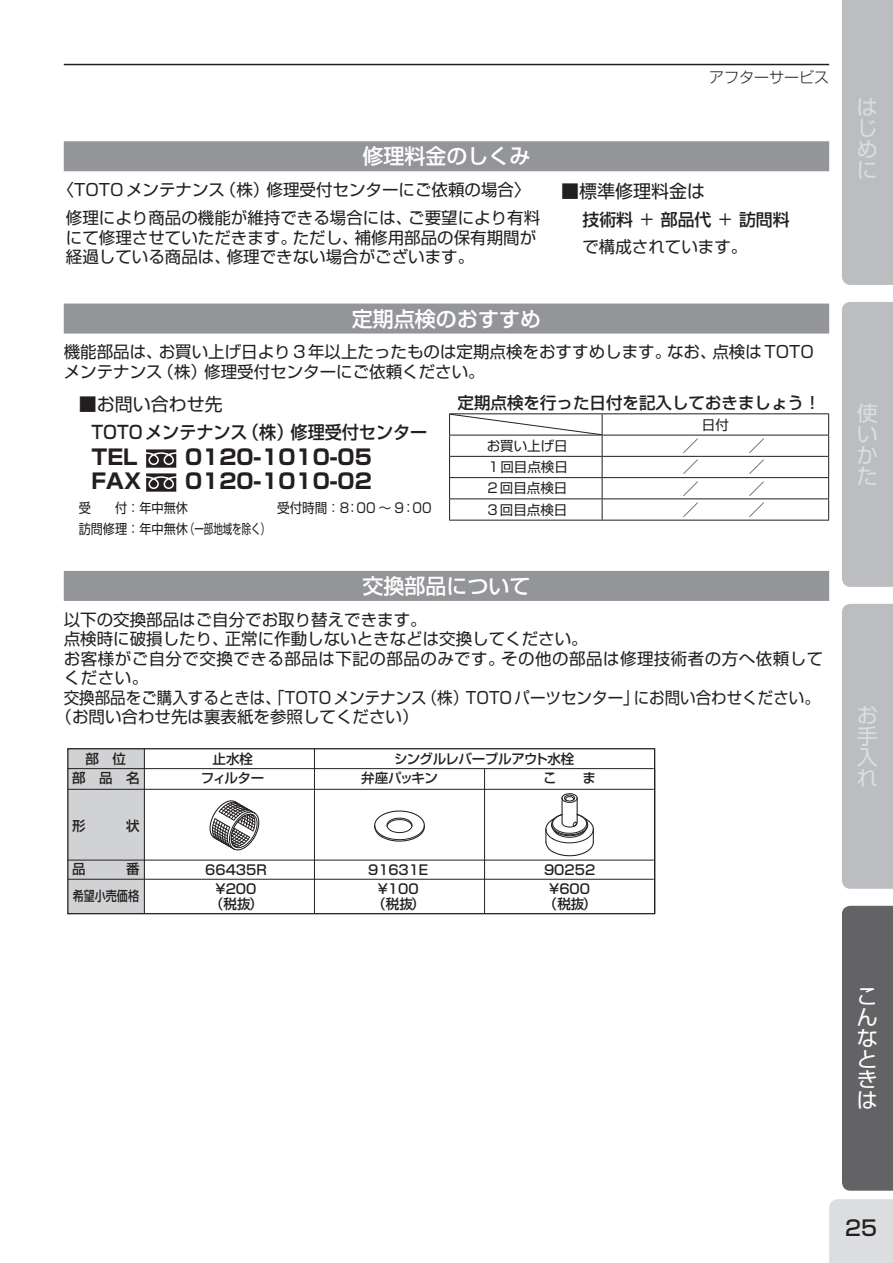
<style>
.page{position:relative;width:893px;height:1263px;background:#fff}
.page>*{position:absolute;margin:0;border:0;box-sizing:border-box;transform-origin:0 0}
.t1{font:700 21px "Shin Go Pro";color:#231f20}
.t2{font:500 21px "Shin Go Pro";color:#fff}
.t3{font:21px "Shin Go Pro";color:#dcdddf}
.t4{font:500 21px "Shin Go Pro";color:#231f20}
.t5{font:20.85px "Shin Go Pro";color:#fff}
.t6{font:500 18px "Shin Go Pro";color:#231f20;scale:.95 1}
.t7{font:18px "Shin Go Pro";color:#231f20}
.t8{font:500 16.95px "Shin Go Pro";color:#231f20}
.t9{font:16.5px/19.5px "Shin Go Pro";color:#231f20}
.t10{font:16.5px "Shin Go Pro";color:#231f20;scale:.94 1}
.t11{font:16.5px "Shin Go Pro";letter-spacing:.03em;color:#231f20}
.t12{font:500 16.5px "Shin Go Pro";color:#231f20}
.t13{font:300 15px "Shin Go Pro";color:#231f20}
.t14{font:500 13.5px/14.9px "Shin Go Pro";color:#231f20}
.t15{font:13.5px "Shin Go Pro";color:#231f20;scale:.9 1}
.t16{font:13.5px/21.3px "Shin Go Pro";color:#231f20;text-align:justify}
.t17{font:13.5px "Shin Go Pro";color:#231f20;scale:.93 1}
.t18{font:500 13.5px "Shin Go Pro";letter-spacing:-.035em;color:#231f20}
.t19{font:500 13.5px "Shin Go Pro";color:#231f20;scale:.82 1}
.s1{font-weight:400}
</style>
<div class="page">
<div style="left:842px;top:0;width:51px;height:285px;background:#bcbdc0"></div>
<div style="left:842px;top:302px;width:51px;height:285px;background:#bcbdc0"></div>
<div style="left:842px;top:604px;width:51px;height:285px;background:#bcbdc0"></div>
<div style="left:842px;top:906px;width:51px;height:285px;background:#636366"></div>
<div style="left:829px;top:1199px;width:64px;height:64px;background:#dcdddf"></div>
<div style="left:64px;top:141px;width:765px;height:30px;background:#939598"></div>
<div style="left:64px;top:304px;width:765px;height:30px;background:#939598"></div>
<div style="left:64px;top:571px;width:765px;height:30px;background:#939598"></div>
<hr style="left:449px;top:413px;width:153px;height:1px;background:#231f20">
<hr style="left:449px;top:520px;width:153px;height:1px;background:#231f20">
<hr style="left:602px;top:520px;width:227px;height:1px;background:#231f20">
<hr style="left:602px;top:498px;width:227px;height:1px;background:#231f20">
<hr style="left:602px;top:477px;width:227px;height:1px;background:#231f20">
<hr style="left:602px;top:456px;width:227px;height:1px;background:#231f20">
<hr style="left:602px;top:413px;width:227px;height:1px;background:#231f20">
<svg style="left:828px;top:414px;width:1px;height:106px"></svg>
<hr style="left:602px;top:435px;width:227px;height:1px;background:#231f20">
<svg style="left:449px;top:414px;width:154px;height:106px"></svg>
<svg style="left:146px;top:449px;width:30px;height:43px"></svg>
<div style="left:68px;top:749px;width:76px;height:165px;background:#d1d2d4"></div>
<hr style="left:68px;top:879px;width:586px;height:1px;background:#231f20">
<hr style="left:68px;top:860px;width:586px;height:1px;background:#231f20">
<div style="left:67px;top:748px;width:588px;height:166px;border:1px solid #231f20"></div>
<hr style="left:68px;top:789px;width:586px;height:1px;background:#231f20">
<hr style="left:68px;top:768px;width:586px;height:1px;background:#231f20">
<hr style="left:654px;top:769px;width:1px;height:145px;background:#231f20">
<hr style="left:484px;top:769px;width:1px;height:145px;background:#231f20">
<hr style="left:314px;top:749px;width:1px;height:165px;background:#231f20">
<hr style="left:144px;top:749px;width:1px;height:165px;background:#231f20">
<svg style="left:209px;top:800px;width:51px;height:51px"></svg>
<svg style="left:374px;top:810px;width:51px;height:32px"></svg>
<svg style="left:545px;top:793px;width:49px;height:64px"></svg>
<hr style="left:64px;top:64px;width:765px;height:1px;background:#231f20">
<p class="t13" style="left:709px;top:65px;width:122px">アフターサービス</p>
<p class="t2" style="left:362px;top:139px;width:169px">修理料金のしくみ</p>
<p class="t9" style="left:58px;top:174px;width:484px;line-height:28px;text-align:center">〈TOTOメンテナンス（株）修理受付センターにご依頼の場合〉修理により商品の機能が維持できる場合には、ご要望により有料</p>
<p class="t9" style="left:66px;top:226px;width:472px">にて修理させていただきます。ただし、補修用部品の保有期間が経過している商品は、修理できない場合がございます。</p>
<p class="t7" style="left:561px;top:176px;width:145px">■標準修理料金は</p>
<p class="t8" style="left:582px;top:206px;width:209px">技術料<span class="s1">＋</span>部品代<span class="s1">＋</span>訪問料</p>
<p class="t9" style="left:582px;top:235px;width:166px">で構成されています。</p>
<p class="t2" style="left:352px;top:302px;width:190px">定期点検のおすすめ</p>
<p class="t9" style="left:64px;top:340px;width:752px">機能部品は、お買い上げ日より3年以上たったものは定期点検をおすすめします。なお、点検はTOTOメンテナンス（株）修理受付センターにご依頼ください。</p>
<p class="t7" style="left:79px;top:389px;width:145px">■お問い合わせ先</p>
<p class="t6" style="left:91px;top:417px;width:355px">TOTOメンテナンス（株）修理受付センター</p>
<p class="t1" style="left:91px;top:440px;width:48px">TEL</p>
<p class="t1" style="left:185px;top:440px;width:188px">0120-1010-05</p>
<p class="t1" style="left:91px;top:464px;width:51px">FAX</p>
<p class="t1" style="left:185px;top:464px;width:188px">0120-1010-02</p>
<p class="t12" style="left:458px;top:390px;width:365px">定期点検を行った日付を記入しておきましょう！</p>
<p class="t16" style="left:702px;top:412px;width:28px">日付</p>
<p class="t16" style="left:487px;top:433px;width:83px">お買い上げ日１回目点検日2回目点検日</p>
<p class="t15" style="left:79px;top:497px;width:123px">受　　付：年中無休</p>
<p class="t17" style="left:277px;top:497px;width:168px">受付時間：8：00 ～ 9：00</p>
<p class="t16" style="left:488px;top:497px;width:81px">3回目点検日</p>
<p class="t15" style="left:79px;top:518px;width:214px">訪問修理：年中無休（一部地域を除く）</p>
<p class="t2" style="left:362px;top:569px;width:169px">交換部品について</p>
<p class="t9" style="left:64px;top:608px;width:364px">以下の交換部品はご自分でお取り替えできます。</p>
<p class="t9" style="left:64px;top:627px;width:525px">点検時に破損したり、正常に作動しないときなどは交換してください。</p>
<p class="t11" style="left:64px;top:645px;width:761px">お客様がご自分で交換できる部品は下記の部品のみです。その他の部品は修理技術者の方へ依頼して</p>
<p class="t9" style="left:64px;top:666px;width:86px">ください。</p>
<p class="t10" style="left:64px;top:684px;width:806px">交換部品をご購入するときは、「TOTOメンテナンス（株）TOTOパーツセンター」にお問い合わせください。</p>
<p class="t9" style="left:56px;top:705px;width:364px">（お問い合わせ先は裏表紙を参照してください）</p>
<p class="t14" style="left:86px;top:750px;width:42px">部　位</p>
<p class="t14" style="left:213px;top:750px;width:42px">止水栓</p>
<p class="t18" style="left:394px;top:748px;width:182px">シングルレバープルアウト水栓</p>
<p class="t14" style="left:201px;top:769px;width:65px">フィルター</p>
<p class="t14" style="left:361px;top:769px;width:78px">弁座パッキン</p>
<p class="t14" style="left:543px;top:769px;width:15px">こ</p>
<p class="t14" style="left:582px;top:769px;width:15px">ま</p>
<p class="t14" style="left:72px;top:769px;width:69px">部　品　名</p>
<p class="t3" style="left:857px;top:90px;width:22px">は</p>
<p class="t3" style="left:857px;top:111px;width:22px">じ</p>
<p class="t3" style="left:857px;top:132px;width:22px">め</p>
<p class="t3" style="left:857px;top:153px;width:22px">に</p>
<p class="t3" style="left:857px;top:396px;width:22px">使</p>
<p class="t3" style="left:857px;top:417px;width:22px">い</p>
<p class="t3" style="left:857px;top:438px;width:22px">か</p>
<p class="t3" style="left:857px;top:459px;width:22px">た</p>
<p class="t3" style="left:857px;top:697px;width:22px">お</p>
<p class="t3" style="left:857px;top:718px;width:22px">手</p>
<p class="t3" style="left:857px;top:739px;width:22px">入</p>
<p class="t3" style="left:857px;top:760px;width:22px">れ</p>
<p class="t19" style="left:73px;top:884px;width:83px">希望小売価格</p>
<p class="t14" style="left:205px;top:861px;width:63px">66435R</p>
<p class="t14" style="left:367px;top:861px;width:63px">９１６３１E</p>
<p class="t14" style="left:544px;top:861px;width:53px">90252</p>
<p class="t14" style="left:210px;top:880px;width:54px">￥200（税抜）</p>
<p class="t14" style="left:372px;top:880px;width:54px">￥100（税抜）</p>
<p class="t14" style="left:544px;top:880px;width:54px">￥600（税抜）</p>
<p class="t5" style="left:857px;top:979px;width:22px">こ</p>
<p class="t5" style="left:857px;top:1000px;width:22px">ん</p>
<p class="t5" style="left:857px;top:1021px;width:22px">な</p>
<p class="t5" style="left:857px;top:1041px;width:22px">と</p>
<p class="t5" style="left:857px;top:1062px;width:22px">き</p>
<p class="t5" style="left:857px;top:1083px;width:22px">は</p>
<p class="t4" style="left:845px;top:1210px;width:33px">25</p>
</div>
